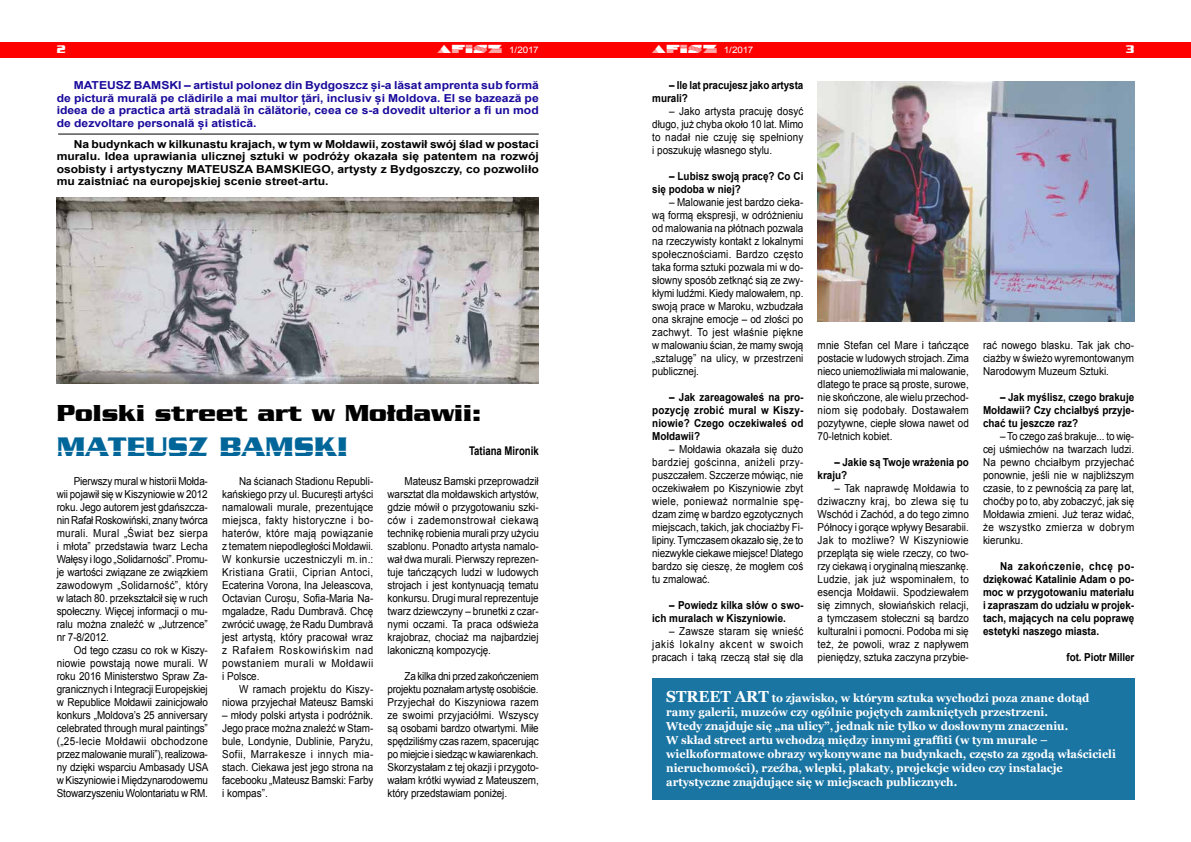
<style>
.page{position:relative;width:1191px;height:842px;background:#fff}
.page>*{position:absolute;margin:0;border:0;box-sizing:border-box;transform-origin:0 0}
.t1{font:29px "Wof Tsub";color:#069}
.t2{font:25px "Wof Tsub";color:#000}
.t3{font:700 12px "Arial";color:#000;scale:.8 1}
.t4{font:12px "Wof Tsub";color:#fff}
.t5{font:700 11.5px/14px "Georgia";color:#fff;scale:.95 1}
.t6{font:11px/13px "Arial";color:#000;text-align:justify;scale:.9 1}
.t7{font:700 11px/13px "Arial";color:#000;scale:.9 1}
.t8{font:700 11px/12.5px "Arial";color:#000;text-align:justify;scale:1.1 1}
.t9{font:700 11px/12.5px "Arial";color:#190a9b;text-align:justify;scale:1.1 1}
.t10{font:9px "Arial";letter-spacing:-.015em;color:#fff;scale:1.1 1}
.s1{font-family:"FL Unikatowy Cartoon";font-size:12px}
.s2{font-size:16px}
</style>
<div class="page">
<div style="left:0;top:42px;width:595px;height:16px;background:#f00"></div>
<div style="left:595px;top:42px;width:596px;height:16px;background:#f00"></div>
<img style="left:57px;top:197px;width:482px;height:187px">
<img style="left:817px;top:81px;width:317px;height:240px">
<div style="left:652px;top:678px;width:482px;height:121px;background:#1a75a3"></div>
<hr style="left:58px;top:134px;width:481px;height:1px;background:#000">
<p class="t4" style="left:57px;top:43px;width:10px">2</p>
<p class="t10" style="left:437px;top:44px;width:94px"><span class="s1">AFISZ</span> 1/2017</p>
<p class="t10" style="left:652px;top:44px;width:94px"><span class="s1">AFISZ</span> 1/2017</p>
<p class="t4" style="left:1126px;top:43px;width:10px">3</p>
<p class="t7" style="left:652px;top:79px;width:169px;text-indent:17px">– Ile lat pracujesz jako artysta murali?</p>
<p class="t6" style="left:652px;top:105px;width:170px;text-indent:17px">– Jako artysta pracuję dosyć długo, już chyba około 10 lat. Mimo to nadał nie czuję się spełniony i poszukuję własnego stylu.</p>
<p class="t7" style="left:652px;top:170px;width:169px;text-indent:17px">– Lubisz swoją pracę? Co Ci się podoba w niej?</p>
<p class="t6" style="left:652px;top:196px;width:170px;text-indent:17px">– Malowanie jest bardzo cieka&shy;wą formą ekspresji, w odróżnieniu od malowania na płótnach pozwala na rzeczywisty kontakt z lokalnymi społecznościami. Bardzo często taka forma sztuki pozwala mi w do&shy;słowny sposób zetknąć sią ze zwy&shy;kłymi ludźmi. Kiedy malowałem, np. swoją prace w Maroku, wzbudzała ona skrajne emocje – od złości po zachwyt. To jest właśnie piękne w malowaniu ścian, że mamy swoją „sztalugę” na ulicy, w przestrzeni publicznej.</p>
<p class="t7" style="left:652px;top:391px;width:170px;text-align:justify;text-indent:17px">– Jak zareagowałeś na pro&shy;pozycję zrobić mural w Kiszy&shy;niowie? Czego oczekiwałeś od Mołdawii?</p>
<p class="t6" style="left:652px;top:443px;width:170px;text-indent:17px">– Mołdawia okazała się dużo bardziej gościnna, aniżeli przy&shy;puszczałem. Szczerze mówiąc, nie oczekiwałem po Kiszyniowie zbyt wiele, ponieważ normalnie spę&shy;dzam zimę w bardzo egzotycznych miejscach, takich, jak chociażby Fi&shy;lipiny. Tymczasem okazało się, że to niezwykle ciekawe miejsce! Dlatego bardzo się cieszę, że mogłem coś tu zmalować.</p>
<p class="t7" style="left:652px;top:599px;width:169px;text-indent:17px">– Powiedz kilka słów o swo&shy;ich muralach w Kiszyniowie.</p>
<p class="t6" style="left:652px;top:625px;width:170px;text-indent:17px">– Zawsze staram się wnieść jakiś lokalny akcent w swoich pracach i taką rzeczą stał się dla</p>
<p class="t9" style="left:57px;top:79px;width:440px;text-indent:17px">MATEUSZ BAMSKI – artistul polonez din Bydgoszcz și-a lăsat amprenta sub formă de pictură murală pe clădirile a mai multor țări, inclusiv și Moldova. El se bazează pe ideea de a practica artă stradală în călătorie, ceea ce s-a dovedit ulterior a fi un mod de dezvoltare personală și atistică.</p>
<p class="t8" style="left:57px;top:138px;width:440px;text-indent:17px">Na budynkach w kilkunastu krajach, w tym w Mołdawii, zostawił swój ślad w postaci muralu. Idea uprawiania ulicznej sztuki w podróży okazała się patentem na rozwój osobisty i artystyczny MATEUSZA BAMSKIEGO, artysty z Bydgoszczy, co pozwoliło mu zaistniać na europejskiej scenie street-artu.</p>
<p class="t6" style="left:817px;top:339px;width:170px">mnie Stefan cel Mare i tańczące postacie w ludowych strojach. Zima nieco uniemożliwiała mi malowanie, dlatego te prace są proste, surowe, nie skończone, ale wielu przechod&shy;niom się podobały. Dostawałem pozytywne, ciepłe słowa nawet od 70-letnich kobiet.</p>
<p class="t7" style="left:817px;top:456px;width:169px;text-indent:17px">– Jakie są Twoje wrażenia po kraju?</p>
<p class="t6" style="left:817px;top:482px;width:170px;text-indent:17px">– Tak naprawdę Mołdawia to dziwaczny kraj, bo zlewa się tu Wschód i Zachód, a do tego zimno Północy i gorące wpływy Besarabii.<br>Jak to możliwe? W Kiszyniowie przepląta się wiele rzeczy, co two&shy;rzy ciekawą i oryginalną mieszankę.<br>Ludzie, jak już wspominałem, to esencja Mołdawii. Spodziewałem się zimnych, słowiańskich relacji, a tymczasem stołeczni są bardzo kulturalni i pomocni. Podoba mi się też, że powoli, wraz z napływem pieniędzy, sztuka zaczyna przybie-</p>
<p class="t6" style="left:983px;top:339px;width:169px">rać nowego blasku. Tak jak cho&shy;ciażby w świeżo wyremontowanym Narodowym Muzeum Sztuki.</p>
<p class="t7" style="left:983px;top:391px;width:169px;text-align:justify;text-indent:17px">– Jak myślisz, czego brakuje Mołdawii? Czy chciałbyś przyje&shy;chać tu jeszcze raz?</p>
<p class="t6" style="left:983px;top:430px;width:170px;text-indent:17px">– To czego zaś brakuje... to wię&shy;cej uśmiechów na twarzach ludzi.<br>Na pewno chciałbym przyjechać ponownie, jeśli nie w najbliższym czasie, to z pewnością za parę lat, choćby po to, aby zobaczyć, jak się Mołdawia zmieni. Już teraz widać, że wszystko zmierza w dobrym kierunku.</p>
<p class="t7" style="left:983px;top:560px;width:169px;text-align:justify;text-indent:17px">Na zakończenie, chcę po&shy;dziękować Katalinie Adam o po&shy;moc w przygotowaniu materiału i zapraszam do udziału w projek&shy;tach, mających na celu poprawę estetyki naszego miasta.</p>
<p class="t7" style="left:1066px;top:651px;width:77px">fot. Piotr Miller</p>
<h2 class="t2" style="left:57px;top:399px;width:426px">Polski street art w Mołdawii:</h2>
<h1 class="t1" style="left:57px;top:430px;width:293px">MATEUSZ BAMSKI</h1>
<p class="t3" style="left:469px;top:443px;width:89px">Tatiana Mironik</p>
<p class="t6" style="left:222px;top:475px;width:170px;text-indent:17px">Na ścianach Stadionu Republi&shy;kańskiego przy ul. București artyści namalowali murale, prezentujące miejsca, fakty historyczne i bo&shy;haterów, które mają powiązanie z tematem niepodległości Mołdawii.<br>W konkursie uczestniczyli m. in.:<br>Kristiana Gratii, Ciprian Antoci, Ecaterina Vorona, Ina Jeleascova, Octavian Curoșu, Sofia-Maria Na&shy;mgaladze, Radu Dumbravă. Chcę zwrócić uwagę, że Radu Dumbravă jest artystą, który pracował wraz z Rafałem Roskowińskim nad powstaniem murali w Mołdawii i Polsce.</p>
<p class="t6" style="left:222px;top:683px;width:169px;text-align:right">W ramach projektu do Kiszy&shy;niowa przyjechał Mateusz Bamski</p>
<p class="t6" style="left:222px;top:709px;width:170px">– młody polski artysta i podróżnik.<br>Jego prace można znaleźć w Stam&shy;bule, Londynie, Dublinie, Paryżu, Sofii, Marrakesze i innych mia&shy;stach. Ciekawa jest jego strona na facebooku „Mateusz Bamski: Farby i kompas”.</p>
<p class="t6" style="left:387px;top:475px;width:170px;text-indent:17px">Mateusz Bamski przeprowadził warsztat dla mołdawskich artystów, gdzie mówił o przygotowaniu szki&shy;ców i zademonstrował ciekawą technikę robienia murali przy użyciu szablonu. Ponadto artysta namalo&shy;wał dwa murali. Pierwszy reprezen&shy;tuje tańczących ludzi w ludowych strojach i jest kontynuacją tematu konkursu. Drugi mural reprezentuje twarz dziewczyny – brunetki z czar&shy;nymi oczami. Ta praca odświeża krajobraz, chociaż ma najbardziej lakoniczną kompozycję.</p>
<p class="t6" style="left:387px;top:670px;width:170px;text-indent:17px">Za kilka dni przed zakończeniem projektu poznałam artystę osobiście.<br>Przyjechał do Kiszyniowa razem ze swoimi przyjaciółmi. Wszyscy są osobami bardzo otwartymi. Miłe spędziliśmy czas razem, spacerując po miejcie i siedząc w kawiarenkach.<br>Skorzystałam z tej okazji i przygoto&shy;wałam krótki wywiad z Mateuszem, który przedstawiam poniżej.</p>
<p class="t6" style="left:57px;top:475px;width:170px;text-indent:17px">Pierwszy mural w historii Mołda&shy;wii pojawił się w Kiszyniowie w 2012 roku. Jego autorem jest gdańszcza&shy;nin Rafał Roskowiński, znany twórca murali. Mural „Świat bez sierpa i młota” przedstawia twarz Lecha Wałęsy i logo „Solidarności”. Promu&shy;je wartości związane ze związkiem zawodowym „Solidarność”, który w latach 80. przekształcił się w ruch społeczny. Więcej informacji o mu&shy;ralu można znaleźć w „Jutrzence” nr 7-8/2012.</p>
<p class="t6" style="left:57px;top:644px;width:170px;text-indent:17px">Od tego czasu co rok w Kiszy&shy;niowie powstają nowe murali. W roku 2016 Ministerstwo Spraw Za&shy;granicznych i Integracji Europejskiej w Republice Mołdawii zainicjowało konkurs „Moldova’s 25 anniversary celebrated through mural paintings” („25-lecie Mołdawii obchodzone przez malowanie murali”), realizowa&shy;ny dzięki wsparciu Ambasady USA w Kiszyniowie i Międzynarodowemu Stowarzyszeniu Wolontariatu w RM.</p>
<p class="t5" style="left:666px;top:691px;width:475px"><span class="s2">STREET ART</span> to zjawisko, w którym sztuka wychodzi poza znane dotąd ramy galerii, muzeów czy ogólnie pojętych zamkniętych przestrzeni.<br>Wtedy znajduje się „na ulicy”, jednak nie tylko w dosłownym znaczeniu.<br>W skład street artu wchodzą między innymi graffiti (w tym murale – wielkoformatowe obrazy wykonywane na budynkach, często za zgodą właścicieli nieruchomości), rzeźba, wlepki, plakaty, projekcje wideo czy instalacje artystyczne znajdujące się w miejscach publicznych.</p>
</div>
